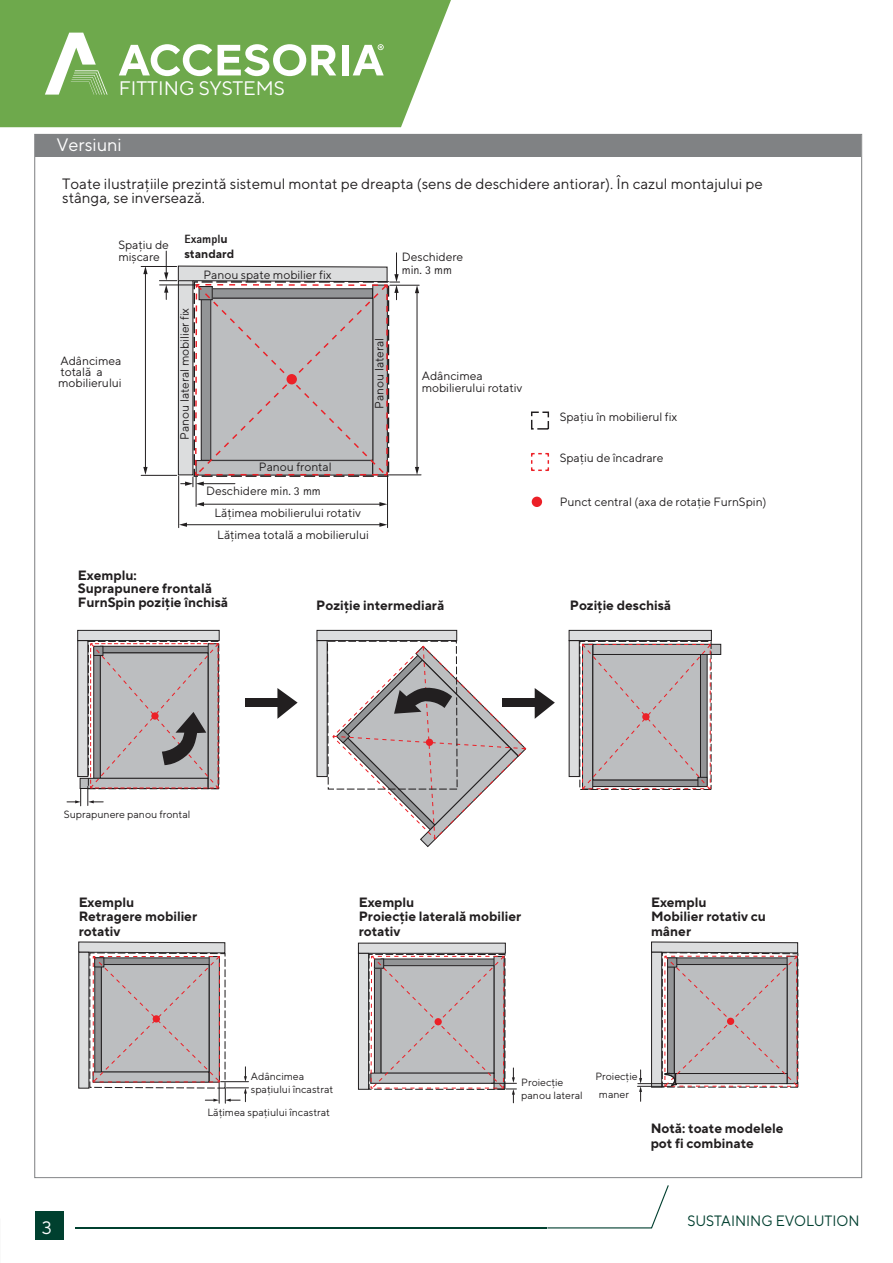
<style>
.page{position:relative;width:893px;height:1263px;background:#fff}
.page>*{position:absolute;margin:0;border:0;box-sizing:border-box;transform-origin:0 0}
.t1{font:19.5px "TT Norms Pro";color:#fff}
.t2{font:18px "TT Norms Pro";color:#fff}
.t3{font:15px/14.4px "TT Norms Pro";color:#221f20}
.t4{font:15px "TT Norms Pro";color:#003f2f;scale:.95 1}
.t5{font:700 13.5px/14.9px "TT Norms Pro";color:#221f20}
.t6{font:12px/22px "TT Norms Pro";color:#221f20}
.t7{font:12px/11.2px "TT Norms Pro";color:#211e1f}
.t8{font:700 12px "TT Norms Pro";color:#221f20}
.t9{font:12px "Rotis Sans Serif Pro Cyr";color:#221f20}
.t10{font:800 12px "Rotis Sans Serif Pro Cyr";color:#221f20}
.t11{font:10.5px/12.6px "TT Norms Pro";color:#221f20}
.s1{font-family:"TT Norms Pro";font-weight:700}
.s2{font-family:"Rotis Sans Serif Pro Cyr"}
</style>
<div class="page">
<hr style="left:387px;top:475px;width:1px;height:53px;background:#221f20">
<hr style="left:186px;top:524px;width:195px;height:1px;background:#221f20">
<svg style="left:379px;top:523px;width:8px;height:4px"></svg>
<svg style="left:179px;top:523px;width:8px;height:4px"></svg>
<hr style="left:178px;top:476px;width:1px;height:52px;background:#221f20">
<hr style="left:388px;top:475px;width:33px;height:1px;background:#221f20">
<hr style="left:145px;top:273px;width:1px;height:195px;background:#221f20">
<svg style="left:143px;top:467px;width:5px;height:8px"></svg>
<svg style="left:143px;top:267px;width:5px;height:7px"></svg>
<hr style="left:141px;top:475px;width:36px;height:1px;background:#221f20">
<hr style="left:141px;top:266px;width:36px;height:1px;background:#221f20">
<div style="left:358px;top:943px;width:147px;height:10px;background:#dcddde"></div>
<div style="left:358px;top:953px;width:11px;height:136px;background:#dcddde"></div>
<div style="left:358px;top:953px;width:11px;height:136px;border:1px solid #221f20"></div>
<div style="left:78px;top:630px;width:141px;height:10px;background:#dcddde"></div>
<div style="left:77px;top:630px;width:142px;height:11px;border:1px solid #221f20"></div>
<div style="left:78px;top:641px;width:10px;height:135px;background:#dcddde"></div>
<div style="left:77px;top:640px;width:11px;height:137px;border:1px solid #221f20"></div>
<svg style="left:82px;top:780px;width:6px;height:7px"></svg>
<div style="left:80px;top:778px;width:128px;height:11px;border:1px solid #221f20"></div>
<svg style="left:639px;top:1070px;width:3px;height:31px"></svg>
<hr style="left:638px;top:1083px;width:34px;height:1px;background:#221f20">
<hr style="left:637px;top:1086px;width:35px;height:1px;background:#221f20">
<div style="left:531px;top:411px;width:18px;height:19px;border:1px dashed #221f20"></div>
<svg style="left:531px;top:452px;width:19px;height:19px"></svg>
<div style="left:532px;top:497px;width:10px;height:10px;background:#ec2027;border-radius:50%"></div>
<svg style="left:159px;top:251px;width:260px;height:255px"></svg>
<svg style="left:370px;top:955px;width:146px;height:148px"></svg>
<svg style="left:78px;top:941px;width:170px;height:162px"></svg>
<div style="left:153px;top:1015px;width:7px;height:7px;background:#ec2027;border-radius:50%"></div>
<div style="left:569px;top:630px;width:142px;height:10px;background:#dcddde"></div>
<div style="left:569px;top:630px;width:143px;height:11px;border:1px solid #221f20"></div>
<div style="left:593px;top:644px;width:128px;height:10px;background:#bcbec0"></div>
<div style="left:593px;top:644px;width:128px;height:11px;border:1px solid #221f20"></div>
<svg style="left:67px;top:789px;width:14px;height:17px"></svg>
<div style="left:317px;top:630px;width:140px;height:10px;background:#dcddde"></div>
<div style="left:317px;top:630px;width:140px;height:11px;border:1px solid #221f20"></div>
<div style="left:317px;top:641px;width:10px;height:135px;background:#dcddde"></div>
<svg style="left:88px;top:642px;width:132px;height:163px"></svg>
<svg style="left:388px;top:790px;width:97px;height:57px"></svg>
<svg style="left:326px;top:640px;width:386px;height:150px"></svg>
<svg style="left:581px;top:643px;width:131px;height:147px"></svg>
<div style="left:642px;top:713px;width:7px;height:7px;background:#ec2027;border-radius:50%"></div>
<svg style="left:277px;top:688px;width:21px;height:31px"></svg>
<div style="left:245px;top:698px;width:37px;height:9px;background:#221f20"></div>
<svg style="left:535px;top:688px;width:20px;height:31px"></svg>
<div style="left:502px;top:698px;width:37px;height:9px;background:#221f20"></div>
<svg style="left:651px;top:941px;width:148px;height:147px"></svg>
<div style="left:35px;top:134px;width:825px;height:22px;background:#808284"></div>
<div style="left:0;top:0;width:451px;height:127px;background:#6ea94c"></div>
<svg style="left:119px;top:44px;width:93px;height:32px"></svg>
<svg style="left:218px;top:44px;width:118px;height:32px"></svg>
<div style="left:342px;top:45px;width:7px;height:30px;background:#fff"></div>
<svg style="left:353px;top:44px;width:31px;height:31px"></svg>
<svg style="left:45px;top:33px;width:63px;height:62px"></svg>
<svg style="left:546px;top:1185px;width:123px;height:44px"></svg>
<hr style="left:76px;top:1227px;width:471px;height:1px;background:#00402f">
<div style="left:35px;top:1211px;width:29px;height:29px;background:#00402f"></div>
<h1 class="t1" style="left:119px;top:75px;width:168px">FITTING SYSTEMS</h1>
<h2 class="t2" style="left:56px;top:133px;width:67px">Versiuni</h2>
<p class="t3" style="left:62px;top:176px;width:702px">Toate ilustrațiile prezintă sistemul montat pe dreapta (sens de deschidere antiorar). În cazul montajului pe stânga, se inversează.</p>
<p class="t6" style="left:118px;top:238px;width:52px;line-height:12.6px">Spațiu de mișcare</p>
<p class="t7" style="left:58px;top:354px;width:65px">Adâncimea totală a mobilierului</p>
<p class="t10" style="left:184px;top:232px;width:45px">Exampl<span class="s1">u</span></p>
<p class="t8" style="left:184px;top:246px;width:51px">standard</p>
<p class="t6" style="left:203px;top:263px;width:130px">Panou spate mobilier fix</p>
<p class="t6" style="left:173px;top:440px;width:134px;rotate:-90deg">Panou lateral mobilier fix</p>
<p class="t6" style="left:259px;top:455px;width:74px">Panou frontal</p>
<p class="t6" style="left:368px;top:409px;width:72px;rotate:-90deg">Panou lateral</p>
<p class="t6" style="left:214px;top:479px;width:156px;text-indent:-8px">Deschidere <span class="s2">min. 3 mm<br></span>Lățimea mobilierului rotativ<br>Lățimea totală a mobilierului</p>
<p class="t6" style="left:402px;top:246px;width:63px">Deschidere</p>
<p class="t9" style="left:402px;top:262px;width:52px">min. 3 mm</p>
<p class="t6" style="left:422px;top:369px;width:102px;line-height:12.6px">Adâncimea mobilierului rotativ</p>
<p class="t6" style="left:560px;top:405px;width:119px">Spațiu în mobilierul fix</p>
<p class="t6" style="left:560px;top:446px;width:105px">Spațiu de încadrare</p>
<p class="t6" style="left:560px;top:490px;width:208px">Punct central (axa de rotație FurnSpin)</p>
<p class="t5" style="left:78px;top:568px;width:136px;line-height:12.9px">Exemplu:<br>Suprapunere frontală</p>
<p class="t5" style="left:78px;top:594px;width:152px">FurnSpin poziție închisă</p>
<p class="t5" style="left:316px;top:597px;width:130px">Poziție intermediară</p>
<p class="t5" style="left:570px;top:597px;width:103px">Poziție deschisă</p>
<p class="t11" style="left:64px;top:807px;width:128px">Suprapunere panou frontal</p>
<p class="t5" style="left:79px;top:894px;width:120px">Exemplu<br>Retragere mobilier rotativ</p>
<p class="t5" style="left:359px;top:894px;width:164px">Exemplu<br>Proiecție laterală mobilier rotativ</p>
<p class="t5" style="left:651px;top:894px;width:116px">Exemplu<br>Mobilier rotativ cu mâner</p>
<h2 class="t2" style="left:42px;top:1216px;width:12px">3</h2>
<p class="t11" style="left:251px;top:1070px;width:84px">Adâncimea spațiului încastrat</p>
<p class="t11" style="left:521px;top:1075px;width:63px">Proiecție panou lateral</p>
<p class="t11" style="left:207px;top:1105px;width:124px">Lățimea spațiului încastrat</p>
<p class="t11" style="left:595px;top:1067px;width:44px;line-height:17.5px;text-align:center">Proiecție maner</p>
<p class="t5" style="left:651px;top:1120px;width:134px">Notă: toate modelele pot fi combinate</p>
<p class="t4" style="left:687px;top:1211px;width:183px">SUSTAINING EVOLUTION</p>
</div>
